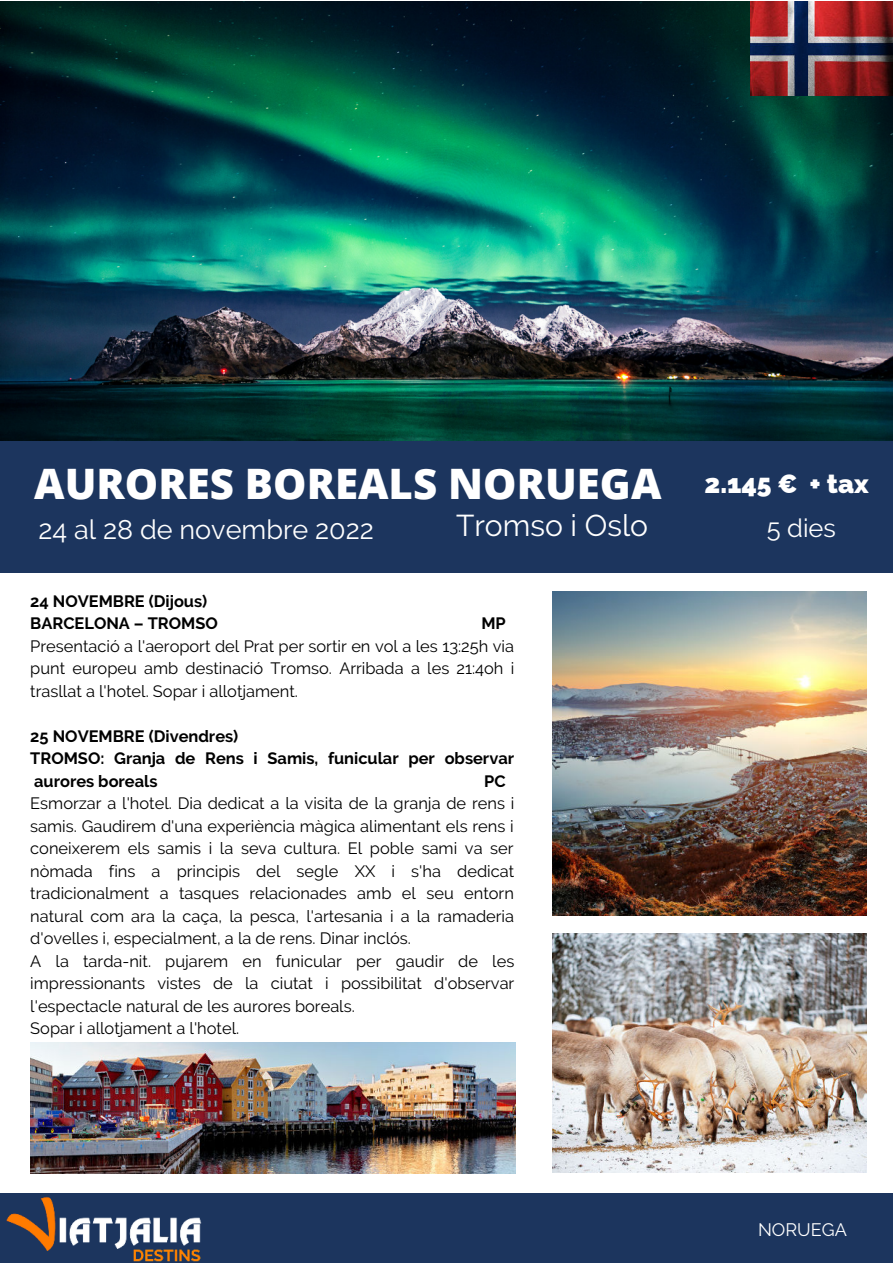
<style>
.page{position:relative;width:893px;height:1264px;background:#fff}
.page>*{position:absolute;margin:0;border:0;box-sizing:border-box;transform-origin:0 0}
.t1{font:800 42px "Open Sans";color:#fff}
.t2{font:30px "Raleway";color:#fff}
.t3{font:27px "Raleway";color:#fff}
.t4{font:25.5px "Raleway";color:#fff}
.t5{font:18px "Raleway";color:#fff}
.t6{font:16.35px/22.5px "Raleway";color:#000;text-align:justify}
.t7{font:700 16.35px/22.5px "Raleway";color:#000}
.s1{font-family:"Raleway";font-size:26.4px}
</style>
<div class="page">
<div style="left:0;top:394px;width:892px;height:179px;background:#1c355e"></div>
<div style="left:0;top:1192px;width:892px;height:70px;background:#1c355e"></div>
<img style="left:0;top:1192px;width:222px;height:70px">
<img style="left:0;top:1px;width:892px;height:439px">
<img style="left:552px;top:591px;width:314px;height:324px">
<img style="left:552px;top:933px;width:314px;height:239px">
<img style="left:750px;top:1px;width:142px;height:95px">
<img style="left:30px;top:1042px;width:485px;height:131px">
<h1 class="t1" style="left:34px;top:451px;width:835px">AURORES BOREALS NORUEGA <span class="s1">2.145 € + tax</span></h1>
<h2 class="t2" style="left:456px;top:508px;width:193px">Tromso i Oslo</h2>
<h3 class="t3" style="left:38px;top:513px;width:337px">24 al 28 de novembre 2022</h3>
<h3 class="t4" style="left:766px;top:513px;width:71px">5 dies</h3>
<p class="t7" style="left:30px;top:590px;width:189px">24 NOVEMBRE (Dijous)<br>BARCELONA – TROMSO</p>
<p class="t7" style="left:481px;top:612px;width:26px">MP</p>
<p class="t6" style="left:30px;top:635px;width:485px">Presentació a l'aeroport del Prat per sortir en vol a les 13:25h via punt europeu amb destinació Tromso. Arribada a les 21:4oh i trasllat a l'hotel. Sopar i allotjament.</p>
<p class="t7" style="left:30px;top:725px;width:485px">25 NOVEMBRE (Divendres)<br>TROMSO: Granja de Rens i Samis, funicular per observar aurores boreals</p>
<p class="t7" style="left:484px;top:770px;width:23px">PC</p>
<p class="t6" style="left:30px;top:792px;width:485px;text-align:left">Esmorzar a l'hotel. Dia dedicat a la visita de la granja de rens i samis. Gaudirem d'una experiència màgica alimentant els rens i coneixerem els samis i la seva cultura. El poble sami va ser nòmada fins a principis del segle XX i s'ha dedicat tradicionalment a tasques relacionades amb el seu entorn natural com ara la caça, la pesca, l'artesania i a la ramaderia d'ovelles i, especialment, a la de rens. Dinar inclós.<br>A la tarda-nit. pujarem en funicular per gaudir de les impressionants vistes de la ciutat i possibilitat d'observar l'espectacle natural de les aurores boreals.<br>Sopar i allotjament a l'hotel.</p>
<p class="t5" style="left:758px;top:1219px;width:90px">NORUEGA</p>
</div>
